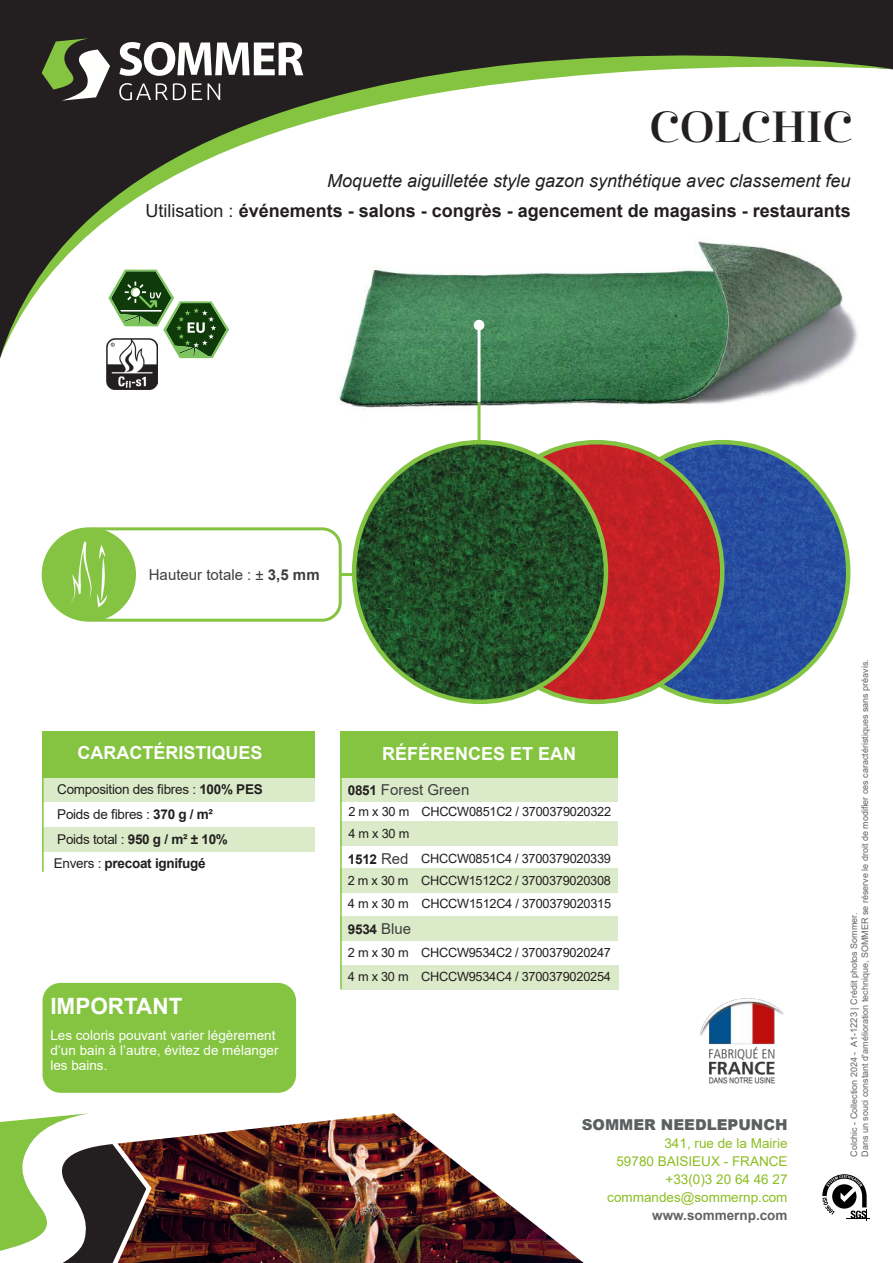
<style>
.page{position:relative;width:893px;height:1263px;background:#fff}
.page>*{position:absolute;margin:0;border:0;box-sizing:border-box;transform-origin:0 0}
.t1{font:43.5px "Cabrito Didone Nor Dem";letter-spacing:-.005em;color:#231f20}
.t2{font:700 22.5px "Arial";color:#fff}
.t3{font:700 18px "Arial";color:#231f20}
.t4{font:italic 18px "Arial";color:#231f20}
.t5{font:700 18px "Arial";color:#fff}
.t6{font:15px "Arial";color:#3e3e3f}
.t7{font:900 15px "Arial";color:#5b5f60}
.t8{font:13.5px/15px "Arial";color:#fff}
.t9{font:13.5px/18px "Arial";color:#8cbe22;text-align:right}
.t10{font:700 13.5px/23.9px "Arial";letter-spacing:-.02em;color:#231f20}
.t11{font:13.5px "Arial";letter-spacing:-.02em;color:#231f20}
.t12{font:700 13.5px "Arial";color:#646363}
.t13{font:12.75px/22.5px "Arial";letter-spacing:-.02em;color:#231f20;text-align:justify}
.t14{font:9px/10.8px "Arial";color:#636366}
.s1{font-weight:400}
.s2{font-weight:700}
.s3{font-weight:700;font-size:13.5px;color:#231f20}
.s4{font-weight:400;font-size:15px;color:#3e3e3f}
.s5{font-size:9.3px}
</style>
<div class="page">
<img style="left:338px;top:358px;width:511px;height:84px">
<div style="left:76px;top:527px;width:266px;height:95px;border:3px solid #84c440;border-radius:18px"></div>
<svg style="left:822px;top:1174px;width:47px;height:46px"></svg>
<div style="left:43px;top:777px;width:272px;height:24px;background:#dbebc9"></div>
<div style="left:43px;top:827px;width:272px;height:24px;background:#dbebc9"></div>
<div style="left:42px;top:731px;width:273px;height:46px;background:#84c440"></div>
<hr style="left:42px;top:735px;width:2px;height:137px;background:#84c440">
<div style="left:340px;top:777px;width:278px;height:25px;background:#dbebc9"></div>
<div style="left:340px;top:821px;width:278px;height:24px;background:#dbebc9"></div>
<div style="left:340px;top:868px;width:278px;height:24px;background:#dbebc9"></div>
<div style="left:340px;top:916px;width:278px;height:25px;background:#dbebc9"></div>
<div style="left:341px;top:965px;width:278px;height:24px;background:#dbebc9"></div>
<div style="left:340px;top:731px;width:278px;height:46px;background:#84c440"></div>
<hr style="left:340px;top:731px;width:2px;height:258px;background:#84c440">
<div style="left:42px;top:527px;width:94px;height:95px;background:#84c442;border-radius:50%"></div>
<svg style="left:71px;top:541px;width:36px;height:66px"></svg>
<img style="left:700px;top:998px;width:83px;height:86px">
<img style="left:106px;top:358px;width:52px;height:32px">
<div style="left:0;top:0;width:893px;height:52px;background:#231f20"></div>
<svg style="left:0;top:52px;width:893px;height:306px"></svg>
<svg style="left:42px;top:38px;width:68px;height:63px"></svg>
<svg style="left:119px;top:42px;width:184px;height:34px"></svg>
<svg style="left:119px;top:83px;width:67px;height:17px"></svg>
<svg style="left:192px;top:83px;width:10px;height:17px"></svg>
<svg style="left:208px;top:83px;width:12px;height:17px"></svg>
<svg style="left:108px;top:270px;width:121px;height:88px"></svg>
<img style="left:154px;top:1113px;width:430px;height:150px">
<svg style="left:0;top:1113px;width:154px;height:150px"></svg>
<div style="left:43px;top:983px;width:253px;height:110px;background:#84c440;border-radius:18px"></div>
<hr style="left:341px;top:573px;width:317px;height:3px;background:#84c440">
<hr style="left:478px;top:402px;width:3px;height:102px;background:#84c440">
<div style="left:474px;top:320px;width:10px;height:10px;background:#fff;border-radius:50%"></div>
<hr style="left:478px;top:325px;width:3px;height:77px;background:#fff">
<img style="left:722px;top:442px;width:126px;height:260px">
<img style="left:606px;top:442px;width:116px;height:260px">
<img style="left:354px;top:442px;width:252px;height:260px">
<h1 class="t1" style="left:650px;top:101px;width:204px">COLCHIC</h1>
<h3 class="t4" style="left:327px;top:169px;width:525px">Moquette aiguilletée style gazon synthétique avec classement feu</h3>
<h3 class="t3" style="left:146px;top:198px;width:707px"><span class="s1">Utilisation :</span> événements - salons - congrès - agencement de magasins - restaurants</h3>
<p class="t6" style="left:149px;top:564px;width:172px">Hauteur totale : ± <span class="s2">3,5 mm</span></p>
<h3 class="t5" style="left:78px;top:740px;width:187px">CARACTÉRISTIQUES</h3>
<p class="t11" style="left:57px;top:780px;width:207px">Composition des fibres : <span class="s2">100% PES</span></p>
<p class="t10" style="left:54px;top:828px;width:176px"><span class="s1">Poids total :</span> 950 g / m² ± 10%<br><span class="s1">Envers :</span> precoat ignifugé</p>
<p class="t11" style="left:57px;top:805px;width:157px">Poids de fibres : <span class="s2">370 g / m²</span></p>
<h2 class="t2" style="left:50px;top:990px;width:134px">IMPORTANT</h2>
<p class="t8" style="left:50px;top:1028px;width:230px">Les coloris pouvant varier légèrement d’un bain à l’autre, évitez de mélanger les bains.</p>
<h3 class="t5" style="left:382px;top:741px;width:196px">RÉFÉRENCES ET EAN</h3>
<p class="t6" style="left:348px;top:780px;width:123px"><span class="s3">0851</span> Forest Green</p>
<p class="t13" style="left:349px;top:800px;width:62px">2 m x 30 m</p>
<p class="t13" style="left:349px;top:822px;width:62px">4 m x 30 m</p>
<p class="t10" style="left:348px;top:847px;width:62px">1512 <span class="s4">Red</span></p>
<p class="t13" style="left:348px;top:869px;width:62px">2 m x 30 m</p>
<p class="t13" style="left:348px;top:892px;width:62px">4 m x 30 m</p>
<p class="t10" style="left:348px;top:918px;width:65px">9534 <span class="s4">Blue</span></p>
<p class="t13" style="left:348px;top:941px;width:62px">2 m x 30 m</p>
<p class="t13" style="left:348px;top:965px;width:62px">4 m x 30 m</p>
<p class="t13" style="left:421px;top:800px;width:191px">CHCCW0851C2 / 3700379020322</p>
<p class="t13" style="left:421px;top:847px;width:191px">CHCCW0851C4 / 3700379020339<br>CHCCW1512C2 / 3700379020308<br>CHCCW1512C4 / 3700379020315</p>
<p class="t13" style="left:421px;top:941px;width:191px;line-height:24px">CHCCW9534C2 / 3700379020247<br>CHCCW9534C4 / 3700379020254</p>
<p class="t7" style="left:582px;top:1114px;width:207px">SOMMER NEEDLEPUNCH</p>
<p class="t9" style="left:607px;top:1134px;width:182px">341, rue de la Mairie<br>59780 BAISIEUX - FRANCE +33(0)3 20 64 46 27 commandes@sommernp.com</p>
<p class="t12" style="left:652px;top:1206px;width:137px">www.sommernp.com</p>
<p class="t14" style="left:849px;top:1157px;width:499px;rotate:-90deg">Colchic - Collection 2024 - A1-<span class="s5">1223</span> | Crédit photos Sommer.<br>Dans un souci constant d'amélioration technique, SOMMER se réserve le droit de modifier ces caractéristiques sans préavis.</p>
</div>
